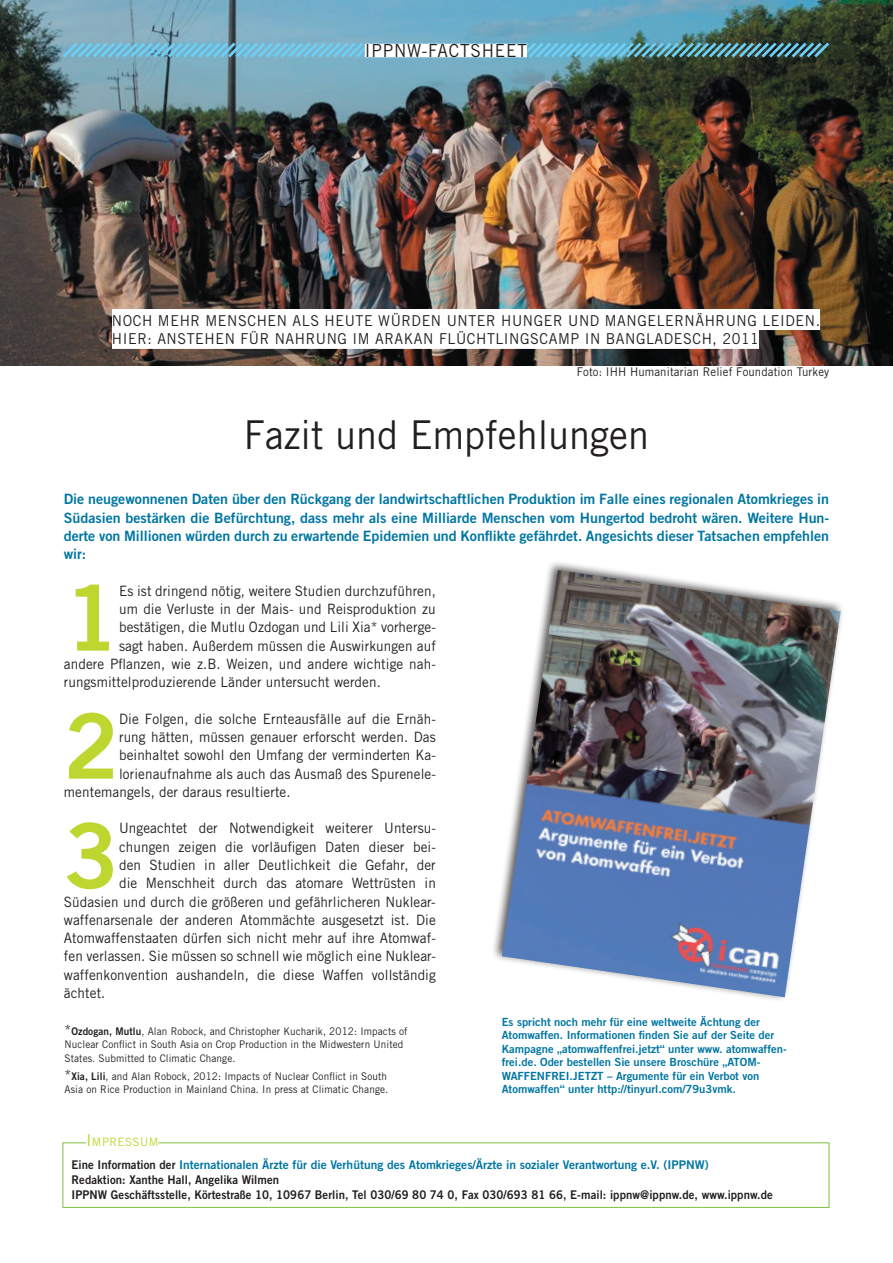
<style>
.page{position:relative;width:893px;height:1263px;background:#fff}
.page>*{position:absolute;margin:0;border:0;box-sizing:border-box;transform-origin:0 0}
.t1{font:90.15px "Trade Gothic LT Std Bd 2";color:#bed630}
.t2{font:39.75px "Trade Gothic LT Std";color:#231f20;scale:.95 1}
.t3{font:18px "Trade Gothic LT Std";letter-spacing:.05em;color:#231f20;scale:.95 1}
.t4{font:15px "Trade Gothic LT Std";letter-spacing:.04em;color:#231f20;scale:.95 1}
.t5{font:14.25px "Trade Gothic LT Std";letter-spacing:.005em;color:#231f20;scale:.95 1}
.t6{font:14.25px/18.3px "Trade Gothic LT Std Bd 2";color:#0076a3;text-align:justify}
.t7{font:12px/15px "Trade Gothic LT Std Bd 2";letter-spacing:.005em;color:#231f20;scale:.95 1}
.t8{font:12px "Trade Gothic LT Std";letter-spacing:.01em;color:#231f20;scale:.95 1}
.t9{font:11.55px "Trade Gothic LT Std";letter-spacing:.035em;color:#bed630}
.t10{font:11.25px/13.5px "Trade Gothic LT Std Bd 2";color:#0076a3}
.t11{font:10.5px/13.5px "Trade Gothic LT Std";letter-spacing:.01em;color:#231f20;scale:.95 1}
.s1{font-size:14.25px}
.s2{font-family:"Trade Gothic LT Std Bd 2"}
.s3{font-size:16.5px}
.s4{color:#0076a3}
</style>
<div class="page">
<img style="left:0;top:0;width:893px;height:366px">
<svg style="left:60px;top:40px;width:772px;height:20px;background:#65a1b5"></svg>
<div style="left:365px;top:44px;width:162px;height:13px;background:#fff"></div>
<div style="left:112px;top:309px;width:708px;height:21px;background:#fff"></div>
<div style="left:112px;top:328px;width:647px;height:21px;background:#fff"></div>
<div style="left:490px;top:559px;width:355px;height:442px;background:#231f20;opacity:.75"></div>
<img style="left:502px;top:570px;width:339px;height:427px">
<p class="t3" style="left:365px;top:39px;width:172px">IPPNW-FaCTSHEET</p>
<p class="t4" style="left:112px;top:311px;width:60px">Noch mehr</p>
<p class="t4" style="left:206px;top:311px;width:24px">Mens</p>
<p class="t4" style="left:247px;top:311px;width:21px">chen</p>
<p class="t4" style="left:293px;top:311px;width:10px">als</p>
<p class="t4" style="left:325px;top:311px;width:22px">Heute</p>
<p class="t4" style="left:378px;top:311px;width:36px">würden</p>
<p class="t4" style="left:447px;top:311px;width:11px">unter</p>
<p class="t4" style="left:501px;top:311px;width:23px">Hunger</p>
<p class="t4" style="left:568px;top:311px;width:12px">und</p>
<p class="t4" style="left:605px;top:311px;width:25px">Mangelern</p>
<p class="t4" style="left:695px;top:311px;width:22px">ährung</p>
<p class="t4" style="left:762px;top:311px;width:10px">leiden</p>
<p class="t4" style="left:816px;top:311px;width:6px">.</p>
<p class="t4" style="left:112px;top:330px;width:69px">Hier: Anstehen</p>
<p class="t4" style="left:240px;top:330px;width:60px">für Nahrung</p>
<p class="t4" style="left:353px;top:330px;width:45px">im Arakan</p>
<p class="t4" style="left:439px;top:330px;width:50px">Flüchtlings</p>
<p class="t4" style="left:539px;top:330px;width:22px">camp</p>
<p class="t4" style="left:585px;top:330px;width:44px">in Banglades</p>
<p class="t4" style="left:692px;top:330px;width:72px">ch, 2011</p>
<p class="t8" style="left:577px;top:365px;width:267px">Foto: IHH Humanitarian Relief Foundation Turkey</p>
<h2 class="t2" style="left:244px;top:411px;width:428px">Fazit und Empfehlungen</h2>
<p class="t6" style="left:64px;top:490px;width:767px">Die neugewonnenen Daten über den Rückgang der landwirtschaftlichen Produktion im Falle eines regionalen Atomkrieges in Südasien bestärken die Befürchtung, dass mehr als eine Milliarde Menschen vom Hungertod bedroht wären. Weitere Hun&shy;derte von Millionen würden durch zu erwartende Epidemien und Konflikte gefährdet. Angesichts dieser Tatsachen empfehlen wir:</p>
<h1 class="t1" style="left:64px;top:562px;width:57px">1</h1>
<p class="t5" style="left:119px;top:582px;width:335px">Es ist dringend nötig, weitere Studien durchzuführen,</p>
<p class="t5" style="left:119px;top:600px;width:335px">um die Verluste in der Mais- und Reisproduktion zu</p>
<p class="t5" style="left:119px;top:619px;width:335px">bestätigen, die Mutlu Ozdogan und Lili Xia* vorherge-</p>
<p class="t5" style="left:119px;top:637px;width:335px">sagt haben. Außerdem müssen die Auswirkungen auf</p>
<p class="t5" style="left:64px;top:655px;width:393px">andere Pflanzen, wie z.B. Weizen, und andere wichtige nah-</p>
<p class="t5" style="left:64px;top:673px;width:335px">rungsmittelproduzierende Länder untersucht werden.</p>
<h1 class="t1" style="left:64px;top:690px;width:57px">2</h1>
<p class="t5" style="left:119px;top:710px;width:335px">Die Folgen, die solche Ernteausfälle auf die Ernäh-</p>
<p class="t5" style="left:119px;top:728px;width:335px">rung hätten, müssen genauer erforscht werden. Das</p>
<p class="t5" style="left:119px;top:747px;width:335px">beinhaltet sowohl den Umfang der verminderten Ka-</p>
<p class="t5" style="left:119px;top:765px;width:335px">lorienaufnahme als auch das Ausmaß des Spurenele-</p>
<p class="t5" style="left:64px;top:783px;width:240px">mentemangels, der daraus resultierte.</p>
<h1 class="t1" style="left:64px;top:800px;width:57px">3</h1>
<p class="t5" style="left:119px;top:820px;width:335px">Ungeachtet der Notwendigkeit weiterer Untersu-</p>
<p class="t5" style="left:119px;top:838px;width:335px">chungen zeigen die vorläufigen Daten dieser bei-</p>
<p class="t5" style="left:119px;top:856px;width:335px">den Studien in aller Deutlichkeit die Gefahr, der</p>
<p class="t5" style="left:119px;top:875px;width:335px">die Menschheit durch das atomare Wettrüsten in</p>
<p class="t5" style="left:64px;top:893px;width:393px">Südasien und durch die größeren und gefährlicheren Nuklear-</p>
<p class="t5" style="left:64px;top:911px;width:393px">waffenarsenale der anderen Atommächte ausgesetzt ist. Die</p>
<p class="t5" style="left:64px;top:929px;width:393px">Atomwaffenstaaten dürfen sich nicht mehr auf ihre Atomwaf-</p>
<p class="t5" style="left:64px;top:948px;width:393px">fen verlassen. Sie müssen so schnell wie möglich eine Nuklear-</p>
<p class="t5" style="left:64px;top:966px;width:393px">waffenkonvention aushandeln, die diese Waffen vollständig</p>
<p class="t5" style="left:64px;top:984px;width:45px">ächtet.</p>
<p class="t11" style="left:65px;top:1024px;width:363px"><span class="s1">*</span><span class="s2">Ozdogan, Mutlu</span>, Alan Robock, and Christopher Kucharik, 2012: Impacts of<br>Nuclear Conflict in South Asia on Crop Production in the Midwestern United<br>States. Submitted to Climatic Change.</p>
<p class="t11" style="left:65px;top:1069px;width:342px"><span class="s1">*</span><span class="s2">Xia, Lili</span>, and Alan Robock, 2012: Impacts of Nuclear Conflict in South<br>Asia on Rice Production in Mainland China. In press at Climatic Change.</p>
<p class="t9" style="left:86px;top:1135px;width:74px"><span class="s3">I</span>MPRESSUM</p>
<p class="t10" style="left:502px;top:1014px;width:286px">Es spricht noch mehr für eine weltweite Ächtung der Atomwaffen. Informationen finden Sie auf der Seite der Kampagne „atomwaffenfrei.jetzt“ unter www. atomwaffen&shy;frei.de. Oder bestellen Sie unsere Broschüre „ATOM-WAFFENFREI.JETZT – Argumente für ein Verbot von Atomwaffen“ unter http://tinyurl.com/79u3vmk.</p>
<p class="t7" style="left:72px;top:1157px;width:740px">Eine Information der <span class="s4">Internationalen Ärzte für die Verhütung des Atomkrieges/Ärzte in sozialer Verantwortung e.V. (IPPNW)<br></span>Redaktion: Xanthe Hall, Angelika Wilmen<br>IPPNW Geschäftsstelle, Körtestraße 10, 10967 Berlin, Tel 030/69 80 74 0, Fax 030/693 81 66, E-mail: ippnw@ippnw.de, www.ippnw.de</p>
</div>
